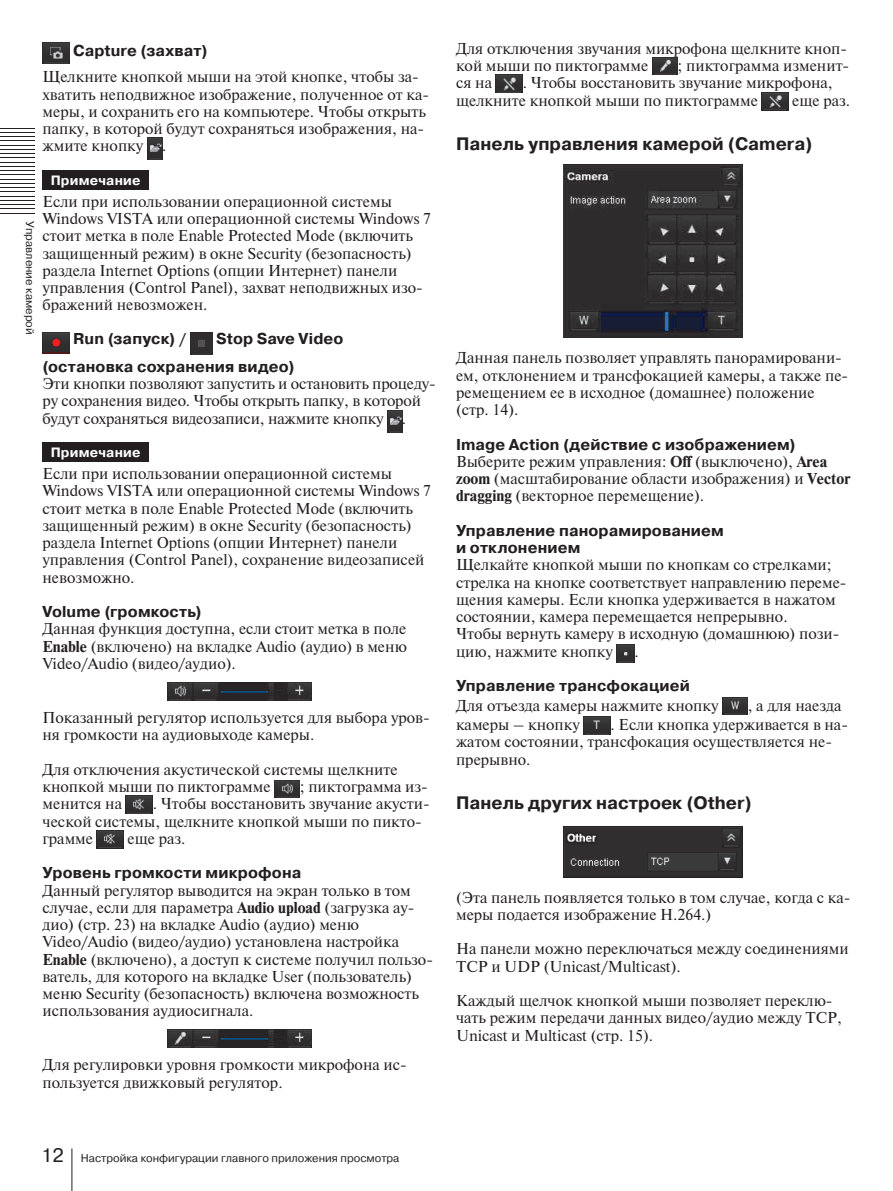
<style>
.page{position:relative;width:893px;height:1191px;background:#fff}
.page>*{position:absolute;margin:0;border:0;box-sizing:border-box;transform-origin:0 0}
.t1{font:19.5px "Pragmatica";color:#231f20}
.t2{font:700 18px "Pragmatica";color:#231f20}
.t3{font:15.75px/17.2px "Newton";color:#231f20}
.t4{font:700 15.75px/27.8px "Pragmatica";letter-spacing:.01em;color:#231f20}
.t5{font:700 13.5px "Pragmatica";letter-spacing:.015em;color:#fff}
.t6{font:11.25px "Pragmatica";color:#231f20}
.s1{font-weight:700}
</style>
<div class="page">
<hr style="left:72px;top:1148px;width:1px;height:43px;background:#231f20">
<hr style="left:0;top:128px;width:34px;height:1px;background:#231f20">
<hr style="left:0;top:132px;width:34px;height:1px;background:#231f20">
<hr style="left:0;top:136px;width:34px;height:1px;background:#231f20">
<hr style="left:0;top:140px;width:34px;height:1px;background:#231f20">
<hr style="left:0;top:145px;width:34px;height:1px;background:#231f20">
<hr style="left:0;top:149px;width:34px;height:1px;background:#231f20">
<hr style="left:0;top:153px;width:34px;height:1px;background:#231f20">
<hr style="left:0;top:157px;width:34px;height:1px;background:#231f20">
<hr style="left:0;top:162px;width:34px;height:1px;background:#231f20">
<hr style="left:0;top:166px;width:34px;height:1px;background:#231f20">
<hr style="left:0;top:170px;width:34px;height:1px;background:#231f20">
<hr style="left:0;top:174px;width:34px;height:1px;background:#231f20">
<hr style="left:0;top:179px;width:34px;height:1px;background:#231f20">
<hr style="left:0;top:183px;width:34px;height:1px;background:#231f20">
<hr style="left:0;top:187px;width:34px;height:1px;background:#231f20">
<hr style="left:0;top:191px;width:34px;height:1px;background:#231f20">
<hr style="left:0;top:196px;width:34px;height:1px;background:#231f20">
<hr style="left:0;top:200px;width:34px;height:1px;background:#231f20">
<hr style="left:0;top:204px;width:34px;height:1px;background:#231f20">
<hr style="left:0;top:208px;width:34px;height:1px;background:#231f20">
<hr style="left:0;top:213px;width:34px;height:1px;background:#231f20">
<img style="left:43px;top:43px;width:27px;height:21px">
<img style="left:147px;top:138px;width:15px;height:22px">
<div style="left:43px;top:170px;width:106px;height:20px;background:#231f20"></div>
<img style="left:43px;top:332px;width:27px;height:21px">
<img style="left:190px;top:332px;width:22px;height:23px">
<img style="left:387px;top:410px;width:15px;height:22px">
<div style="left:43px;top:442px;width:106px;height:20px;background:#231f20"></div>
<img style="left:168px;top:682px;width:144px;height:18px">
<img style="left:274px;top:780px;width:26px;height:17px">
<img style="left:126px;top:796px;width:27px;height:18px">
<img style="left:97px;top:830px;width:27px;height:18px">
<img style="left:168px;top:1030px;width:144px;height:17px">
<img style="left:652px;top:57px;width:26px;height:18px">
<img style="left:496px;top:75px;width:27px;height:18px">
<img style="left:762px;top:92px;width:27px;height:18px">
<img style="left:564px;top:165px;width:179px;height:172px">
<img style="left:617px;top:644px;width:18px;height:18px">
<img style="left:722px;top:697px;width:26px;height:17px">
<img style="left:584px;top:716px;width:27px;height:18px">
<img style="left:564px;top:827px;width:179px;height:50px">
<p class="t6" style="left:37px;top:221px;width:115px;rotate:90deg">Управление камерой</p>
<p class="t4" style="left:73px;top:37px;width:136px">Capture (захват)</p>
<p class="t3" style="left:43px;top:68px;width:388px">Щелкните кнопкой мыши на этой кнопке, чтобы за&shy;хватить неподвижное изображение, полученное от ка&shy;меры, и сохранить его на компьютере. Чтобы открыть папку, в которой будут сохраняться изображения, на&shy;жмите кнопку .</p>
<p class="t5" style="left:51px;top:171px;width:91px">Примечание</p>
<p class="t3" style="left:43px;top:192px;width:390px">Если при использовании операционной системы Windows VISTA или операционной системы Windows 7 стоит метка в поле Enable Protected Mode (включить защищенный режим) в окне Security (безопасность) раздела Internet Options (опции Интернет) панели управления (Control Panel), захват неподвижных изо&shy;бражений невозможен.</p>
<p class="t4" style="left:73px;top:325px;width:115px">Run (запуск) /</p>
<p class="t4" style="left:43px;top:325px;width:302px;text-indent:174px">Stop Save Video (остановка сохранения видео)</p>
<p class="t3" style="left:43px;top:374px;width:395px">Эти кнопки позволяют запустить и остановить процеду&shy;ру сохранения видео. Чтобы открыть папку, в которой будут сохраняться видеозаписи, нажмите кнопку .</p>
<p class="t5" style="left:51px;top:443px;width:91px">Примечание</p>
<p class="t3" style="left:43px;top:464px;width:390px">Если при использовании операционной системы Windows VISTA или операционной системы Windows 7 стоит метка в поле Enable Protected Mode (включить защищенный режим) в окне Security (безопасность) раздела Internet Options (опции Интернет) панели управления (Control Panel), сохранение видеозаписей невозможно.</p>
<p class="t4" style="left:43px;top:598px;width:161px">Volume (громкость)</p>
<p class="t3" style="left:43px;top:620px;width:366px;text-align:justify">Данная функция доступна, если стоит метка в поле <span class="s1">Enable</span> (включено) на вкладке Audio (аудио) в меню Video/Audio (видео/аудио).</p>
<p class="t3" style="left:43px;top:708px;width:389px">Показанный регулятор используется для выбора уров&shy;ня громкости на аудиовыходе камеры.</p>
<p class="t3" style="left:43px;top:760px;width:357px">Для отключения акустической системы щелкните кнопкой мыши по пиктограмме</p>
<p class="t3" style="left:300px;top:777px;width:130px">; пиктограмма из-</p>
<p class="t3" style="left:43px;top:794px;width:389px;text-indent:110px">. Чтобы восстановить звучание акусти&shy;ческой системы, щелкните кнопкой мыши по пикто&shy;грамме</p>
<p class="t3" style="left:43px;top:794px;width:81px">менится на</p>
<p class="t3" style="left:128px;top:829px;width:59px">еще раз.</p>
<p class="t4" style="left:43px;top:859px;width:260px">Уровень громкости микрофона</p>
<p class="t3" style="left:43px;top:881px;width:392px">Данный регулятор выводится на экран только в том случае, если для параметра <span class="s1">Audio upload</span> (загрузка ау&shy;дио) (стр. 23) на вкладке Audio (аудио) меню Video/Audio (видео/аудио) установлена настройка <span class="s1">Enable</span> (включено), а доступ к системе получил пользо&shy;ватель, для которого на вкладке User (пользователь) меню Security (безопасность) включена возможность использования аудиосигнала.</p>
<p class="t3" style="left:43px;top:1055px;width:366px">Для регулировки уровня громкости микрофона ис&shy;пользуется движковый регулятор.</p>
<p class="t3" style="left:456px;top:39px;width:392px">Для отключения звучания микрофона щелкните кноп&shy;кой мыши по пиктограмме</p>
<p class="t3" style="left:678px;top:56px;width:173px">; пиктограмма изменит-</p>
<p class="t3" style="left:456px;top:74px;width:378px;text-indent:67px">. Чтобы восстановить звучание микрофона, щелкните кнопкой мыши по пиктограмме</p>
<p class="t3" style="left:456px;top:74px;width:37px">ся на</p>
<p class="t3" style="left:792px;top:91px;width:59px">еще раз.</p>
<p class="t2" style="left:456px;top:132px;width:358px">Панель управления камерой (Camera)</p>
<p class="t3" style="left:456px;top:349px;width:394px">Данная панель позволяет управлять панорамировани&shy;ем, отклонением и трансфокацией камеры, а также пе&shy;ремещением ее в исходное (домашнее) положение (стр. 14).</p>
<p class="t4" style="left:456px;top:430px;width:341px">Image Action (действие с изображением)</p>
<p class="t3" style="left:456px;top:452px;width:396px">Выберите режим управления: <span class="s1">Off</span> (выключено), <span class="s1">Area zoom</span> (масштабирование области изображения) и <span class="s1">Vector dragging</span> (векторное перемещение).</p>
<p class="t4" style="left:456px;top:522px;width:269px;line-height:17.2px">Управление панорамированием и отклонением</p>
<p class="t3" style="left:456px;top:556px;width:392px">Щелкайте кнопкой мыши по кнопкам со стрелками; стрелка на кнопке соответствует направлению переме&shy;щения камеры. Если кнопка удерживается в нажатом состоянии, камера перемещается непрерывно.<br>Чтобы вернуть камеру в исходную (домашнюю) пози&shy;цию, нажмите кнопку</p>
<p class="t3" style="left:635px;top:642px;width:6px">.</p>
<p class="t4" style="left:456px;top:672px;width:235px">Управление трансфокацией</p>
<p class="t3" style="left:456px;top:696px;width:264px">Для отъезда камеры нажмите кнопку</p>
<p class="t3" style="left:748px;top:696px;width:95px">, а для наезда</p>
<p class="t3" style="left:456px;top:715px;width:125px">камеры – кнопку</p>
<p class="t3" style="left:456px;top:715px;width:393px;text-indent:154px">. Если кнопка удерживается в на&shy;жатом состоянии, трансфокация осуществляется не&shy;прерывно.</p>
<p class="t2" style="left:456px;top:791px;width:297px">Панель других настроек (Other)</p>
<p class="t3" style="left:456px;top:888px;width:396px">(Эта панель появляется только в том случае, когда с ка&shy;меры подается изображение H.264.)</p>
<p class="t3" style="left:456px;top:939px;width:394px">На панели можно переключаться между соединениями<br>TCP и UDP (Unicast/Multicast).</p>
<p class="t3" style="left:456px;top:991px;width:387px">Каждый щелчок кнопкой мыши позволяет переклю&shy;чать режим передачи данных видео/аудио между TCP,<br>Unicast и Multicast (стр. 15).</p>
<p class="t1" style="left:41px;top:1143px;width:24px">12</p>
<p class="t6" style="left:81px;top:1151px;width:320px">Настройка конфигурации главного приложения просмотра</p>
</div>
